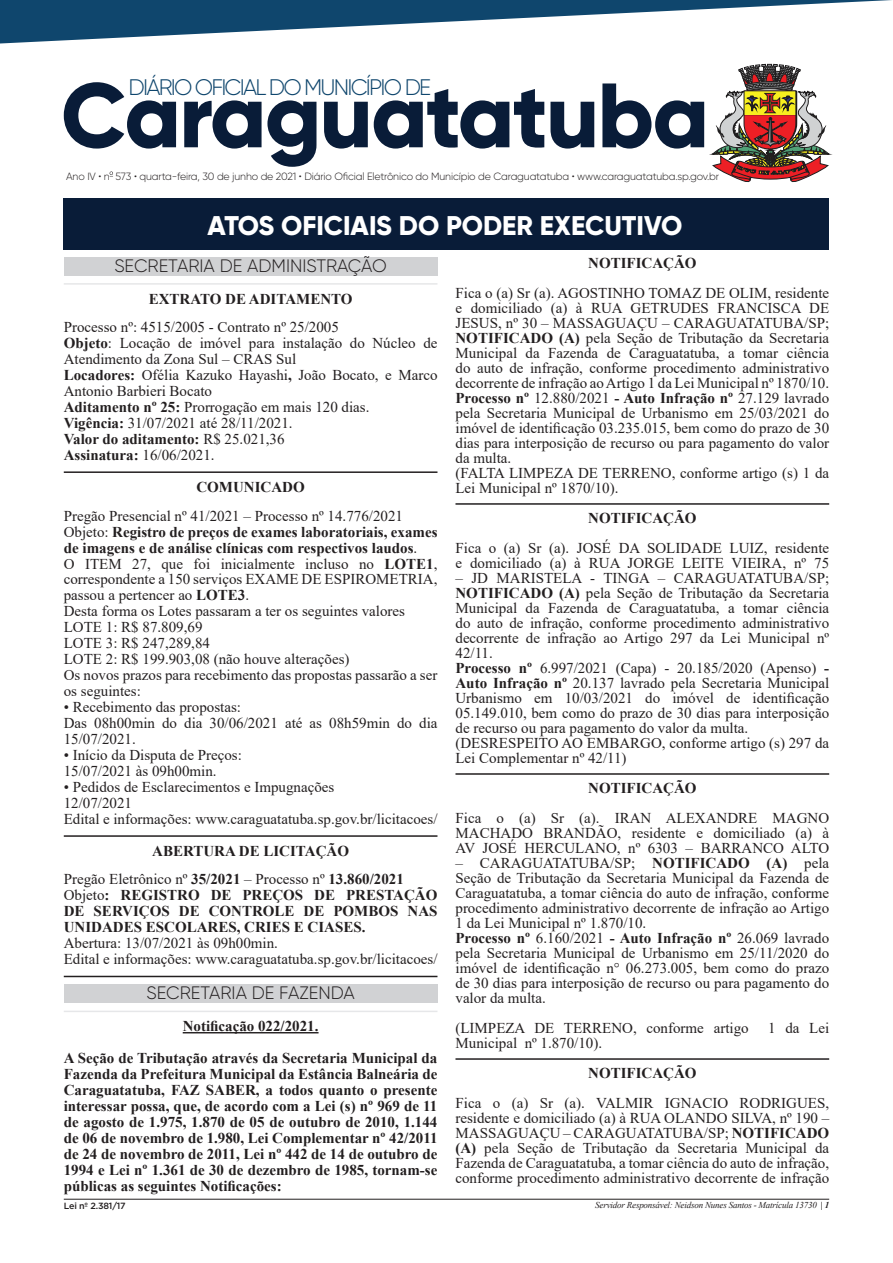
<style>
.page{position:relative;width:893px;height:1263px;background:#fff}
.page>*{position:absolute;margin:0;border:0;box-sizing:border-box;transform-origin:0 0}
.t1{font:800 27px "Gilroy";color:#fff}
.t2{font:300 22.5px "Gilroy";letter-spacing:-.08em;color:#0f466d}
.Edital{font:300 18px "Gilroy";color:#231f20}
.Edital-2{font:15px/15px "Times New Roman";color:#231f20;text-align:justify}
.Edital-3{font:700 15px/15.9px "Times New Roman";color:#231f20;text-align:justify}
.t3{font:300 10.5px "Gilroy";letter-spacing:-.015em;color:#231f20}
.t4{font:italic 9px "Times New Roman";letter-spacing:-.02em;color:#231f20}
.t5{font:500 9px "Gotham";letter-spacing:-.02em;color:#231f20}
.s1{font-weight:700}
.s2{font-weight:400}
</style>
<div class="page">
<svg style="left:713px;top:64px;width:116px;height:118px"></svg>
<div style="left:64px;top:198px;width:765px;height:51px;background:#091c38"></div>
<svg style="left:0;top:0;width:892px;height:44px"></svg>
<svg style="left:64px;top:82px;width:640px;height:85px"></svg>
<svg style="left:110px;top:171px;width:3px;height:6px"></svg>
<hr style="left:64px;top:1199px;width:765px;height:1px;background:#231f20">
<div style="left:64px;top:257px;width:373px;height:18px;background:#d1d2d4"></div>
<div style="left:64px;top:985px;width:373px;height:18px;background:#d1d2d4"></div>
<hr style="left:183px;top:1032px;width:136px;height:1px;background:#231f20">
<hr style="left:64px;top:283px;width:373px;height:2px;background:#e6e7e9">
<hr style="left:64px;top:471px;width:373px;height:2px;background:#231f20">
<hr style="left:64px;top:835px;width:373px;height:2px;background:#231f20">
<hr style="left:64px;top:976px;width:373px;height:1px;background:#231f20">
<hr style="left:64px;top:1011px;width:373px;height:1px;background:#e6e7e9">
<hr style="left:455px;top:503px;width:374px;height:2px;background:#231f20">
<hr style="left:455px;top:773px;width:374px;height:2px;background:#231f20">
<hr style="left:455px;top:1058px;width:374px;height:2px;background:#231f20">
<p class="t2" style="left:129px;top:73px;width:304px">DIÁRIO OFICIAL DO MUNICÍPIO DE</p>
<p class="t3" style="left:66px;top:170px;width:654px">Ano IV • n 573 • quarta-feira, 30 de junho de 2021 • Diário Oficial Eletrônico do Município de Caraguatatuba • www.caraguatatuba.sp.gov.br</p>
<p class="t1" style="left:207px;top:208px;width:476px">ATOS OFICIAIS DO PODER EXECUTIVO</p>
<p class="Edital" style="left:114px;top:254px;width:274px">SECRETARIA DE ADMINISTRAÇÃO</p>
<p class="Edital-3" style="left:149px;top:290px;width:205px">EXTRATO DE ADITAMENTO</p>
<p class="Edital-2" style="left:64px;top:319px;width:277px">Processo nº: 4515/2005 - Contrato nº 25/2005</p>
<p class="Edital-2" style="left:64px;top:335px;width:375px;line-height:15.9px"><span class="s1">Objeto</span>: Locação de imóvel para instalação do Núcleo de<br>Atendimento da Zona Sul – CRAS Sul</p>
<p class="Edital-2" style="left:64px;top:367px;width:375px;line-height:15.9px"><span class="s1">Locadores:</span> Ofélia Kazuko Hayashi<span class="s1">,</span> João Bocato, e Marco<br>Antonio Barbieri Bocato</p>
<p class="Edital-2" style="left:64px;top:399px;width:307px"><span class="s1">Aditamento nº 25:</span> Prorrogação em mais 120 dias.</p>
<p class="Edital-2" style="left:64px;top:415px;width:230px"><span class="s1">Vigência:</span> 31/07/2021 até 28/11/2021.</p>
<p class="Edital-3" style="left:64px;top:431px;width:222px">Valor do aditamento: <span class="s2">R$ 25.021,36</span></p>
<p class="Edital-3" style="left:64px;top:447px;width:152px">Assinatura: <span class="s2">16/06/2021.</span></p>
<p class="Edital-3" style="left:196px;top:478px;width:110px">COMUNICADO</p>
<p class="Edital-2" style="left:64px;top:508px;width:341px">Pregão Presencial nº 41/2021 – Processo nº 14.776/2021</p>
<p class="Edital-3" style="left:64px;top:523px;width:375px"><span class="s2">Objeto:</span> Registro de preços de exames laboratoriais, exames de imagens e de análise clínicas com respectivos laudos<span class="s2">.</span></p>
<p class="Edital-2" style="left:64px;top:555px;width:375px;line-height:15.9px">O ITEM 27, que foi inicialmente incluso no <span class="s1">LOTE1</span>, correspondente a 150 serviços EXAME DE ESPIROMETRIA, passou a pertencer ao <span class="s1">LOTE3</span>.</p>
<p class="Edital-2" style="left:64px;top:603px;width:343px">Desta forma os Lotes passaram a ter os seguintes valores</p>
<p class="Edital-2" style="left:64px;top:619px;width:140px">LOTE 1: R$ 87.809,69</p>
<p class="Edital-2" style="left:64px;top:635px;width:148px">LOTE 3: R$ 247,289,84</p>
<p class="Edital-2" style="left:64px;top:651px;width:287px">LOTE 2: R$ 199.903,08 (não houve alterações)</p>
<p class="Edital-2" style="left:64px;top:667px;width:375px;line-height:15.9px">Os novos prazos para recebimento das propostas passarão a ser os seguintes:</p>
<p class="Edital-2" style="left:64px;top:699px;width:179px">• Recebimento das propostas:</p>
<p class="Edital-2" style="left:64px;top:715px;width:375px;line-height:15.9px">Das 08h00min do dia 30/06/2021 até as 08h59min do dia<br>15/07/2021.</p>
<p class="Edital-2" style="left:64px;top:747px;width:180px">• Início da Disputa de Preços:</p>
<p class="Edital-2" style="left:64px;top:763px;width:154px">15/07/2021 às 09h00min.</p>
<p class="Edital-2" style="left:64px;top:779px;width:272px">• Pedidos de Esclarecimentos e Impugnações</p>
<p class="Edital-2" style="left:64px;top:795px;width:70px">12/07/2021</p>
<p class="Edital-2" style="left:64px;top:811px;width:375px">Edital e informações: www.caraguatatuba.sp.gov.br/licitacoes/</p>
<p class="Edital-3" style="left:152px;top:842px;width:198px">ABERTURA DE LICITAÇÃO</p>
<p class="Edital-2" style="left:64px;top:871px;width:342px">Pregão Eletrônico nº <span class="s1">35/2021</span> – Processo nº <span class="s1">13.860/2021</span></p>
<p class="Edital-3" style="left:64px;top:887px;width:375px"><span class="s2">Objeto</span>: REGISTRO DE PREÇOS DE PRESTAÇÃO DE SERVIÇOS DE CONTROLE DE POMBOS NAS UNIDADES ESCOLARES, CRIES E CIASES.</p>
<p class="Edital-2" style="left:64px;top:935px;width:216px">Abertura: 13/07/2021 às 09h00min.</p>
<p class="Edital-2" style="left:64px;top:951px;width:375px">Edital e informações: www.caraguatatuba.sp.gov.br/licitacoes/</p>
<p class="Edital" style="left:147px;top:982px;width:210px">SECRETARIA DE FAZENDA</p>
<p class="Edital-3" style="left:183px;top:1018px;width:137px">Notificação 022/2021.</p>
<p class="Edital-3" style="left:64px;top:1049px;width:375px">A Seção de Tributação através da Secretaria Municipal da Fazenda da Prefeitura Municipal da Estância Balneária de Caraguatatuba, FAZ SABER, a todos quanto o presente interessar possa, que, de acordo com a Lei (s) nº 969 de 11 de agosto de 1.975, 1.870 de 05 de outubro de 2010, 1.144 de 06 de novembro de 1.980, Lei Complementar nº 42/2011 de 24 de novembro de 2011, Lei nº 442 de 14 de outubro de 1994 e Lei nº 1.361 de 30 de dezembro de 1985, tornam-se públicas as seguintes Notificações:</p>
<p class="Edital-3" style="left:588px;top:254px;width:110px">NOTIFICAÇÃO</p>
<p class="Edital-2" style="left:455px;top:285px;width:375px">Fica o (a) Sr (a). AGOSTINHO TOMAZ DE OLIM, residente e domiciliado (a) à RUA GETRUDES FRANCISCA DE JESUS, nº 30 – MASSAGUAÇU – CARAGUATATUBA/SP; <span class="s1">NOTIFICADO (A)</span> pela Seção de Tributação da Secretaria Municipal da Fazenda de Caraguatatuba, a tomar ciência do auto de infração, conforme procedimento administrativo decorrente de infração ao Artigo 1 da Lei Municipal nº 1870/10.</p>
<p class="Edital-2" style="left:455px;top:390px;width:375px"><span class="s1">Processo nº</span> 12.880/2021 <span class="s1">- Auto Infração nº</span> 27.129 lavrado pela Secretaria Municipal de Urbanismo em 25/03/2021 do imóvel de identificação 03.235.015, bem como do prazo de 30 dias para interposição de recurso ou para pagamento do valor da multa.</p>
<p class="Edital-2" style="left:455px;top:465px;width:375px">(FALTA LIMPEZA DE TERRENO, conforme artigo (s) 1 da<br>Lei Municipal nº 1870/10).</p>
<p class="Edital-3" style="left:588px;top:509px;width:110px">NOTIFICAÇÃO</p>
<p class="Edital-2" style="left:455px;top:540px;width:375px">Fica o (a) Sr (a). JOSÉ DA SOLIDADE LUIZ, residente e domiciliado (a) à RUA JORGE LEITE VIEIRA, nº 75</p>
<p class="Edital-2" style="left:455px;top:570px;width:375px">– JD MARISTELA - TINGA – CARAGUATATUBA/SP; <span class="s1">NOTIFICADO (A)</span> pela Seção de Tributação da Secretaria Municipal da Fazenda de Caraguatatuba, a tomar ciência do auto de infração, conforme procedimento administrativo decorrente de infração ao Artigo 297 da Lei Municipal nº 42/11.</p>
<p class="Edital-2" style="left:455px;top:660px;width:375px"><span class="s1">Processo nº</span> 6.997/2021 (Capa) - 20.185/2020 (Apenso) <span class="s1">- Auto Infração nº</span> 20.137 lavrado pela Secretaria Municipal Urbanismo em 10/03/2021 do imóvel de identificação 05.149.010, bem como do prazo de 30 dias para interposição de recurso ou para pagamento do valor da multa.</p>
<p class="Edital-2" style="left:455px;top:735px;width:375px">(DESRESPEITO AO EMBARGO, conforme artigo (s) 297 da<br>Lei Complementar nº 42/11)</p>
<p class="Edital-3" style="left:588px;top:779px;width:110px">NOTIFICAÇÃO</p>
<p class="Edital-2" style="left:455px;top:810px;width:375px">Fica o (a) Sr (a). IRAN ALEXANDRE MAGNO MACHADO BRANDÃO, residente e domiciliado (a) à AV JOSÉ HERCULANO, nº 6303 – BARRANCO ALTO</p>
<p class="Edital-2" style="left:455px;top:855px;width:375px">– CARAGUATATUBA/SP; <span class="s1">NOTIFICADO (A)</span> pela Seção de Tributação da Secretaria Municipal da Fazenda de Caraguatatuba, a tomar ciência do auto de infração, conforme procedimento administrativo decorrente de infração ao Artigo 1 da Lei Municipal nº 1.870/10.</p>
<p class="Edital-2" style="left:455px;top:930px;width:375px"><span class="s1">Processo nº</span> 6.160/2021 <span class="s1">- Auto Infração nº</span> 26.069 lavrado pela Secretaria Municipal de Urbanismo em 25/11/2020 do imóvel de identificação n° 06.273.005, bem como do prazo de 30 dias para interposição de recurso ou para pagamento do valor da multa.</p>
<p class="Edital-2" style="left:455px;top:1020px;width:295px">(LIMPEZA DE TERRENO, conforme artigo</p>
<p class="Edital-2" style="left:768px;top:1020px;width:63px">1 da Lei</p>
<p class="Edital-2" style="left:455px;top:1035px;width:148px">Municipal nº 1.870/10).</p>
<p class="Edital-3" style="left:588px;top:1064px;width:110px">NOTIFICAÇÃO</p>
<p class="Edital-2" style="left:455px;top:1095px;width:375px">Fica o (a) Sr (a). VALMIR IGNACIO RODRIGUES, residente e domiciliado (a) à RUA OLANDO SILVA, nº 190 – MASSAGUAÇU – CARAGUATATUBA/SP; <span class="s1">NOTIFICADO (A)</span> pela Seção de Tributação da Secretaria Municipal da Fazenda de Caraguatatuba, a tomar ciência do auto de infração, conforme procedimento administrativo decorrente de infração</p>
<p class="t5" style="left:64px;top:1199px;width:64px">Lei nº 2.381/17</p>
<p class="t4" style="left:595px;top:1198px;width:235px">Servidor Responsável: Neidson Nunes Santos - Matrícula 13730 <span class="s1">| 1</span></p>
</div>
